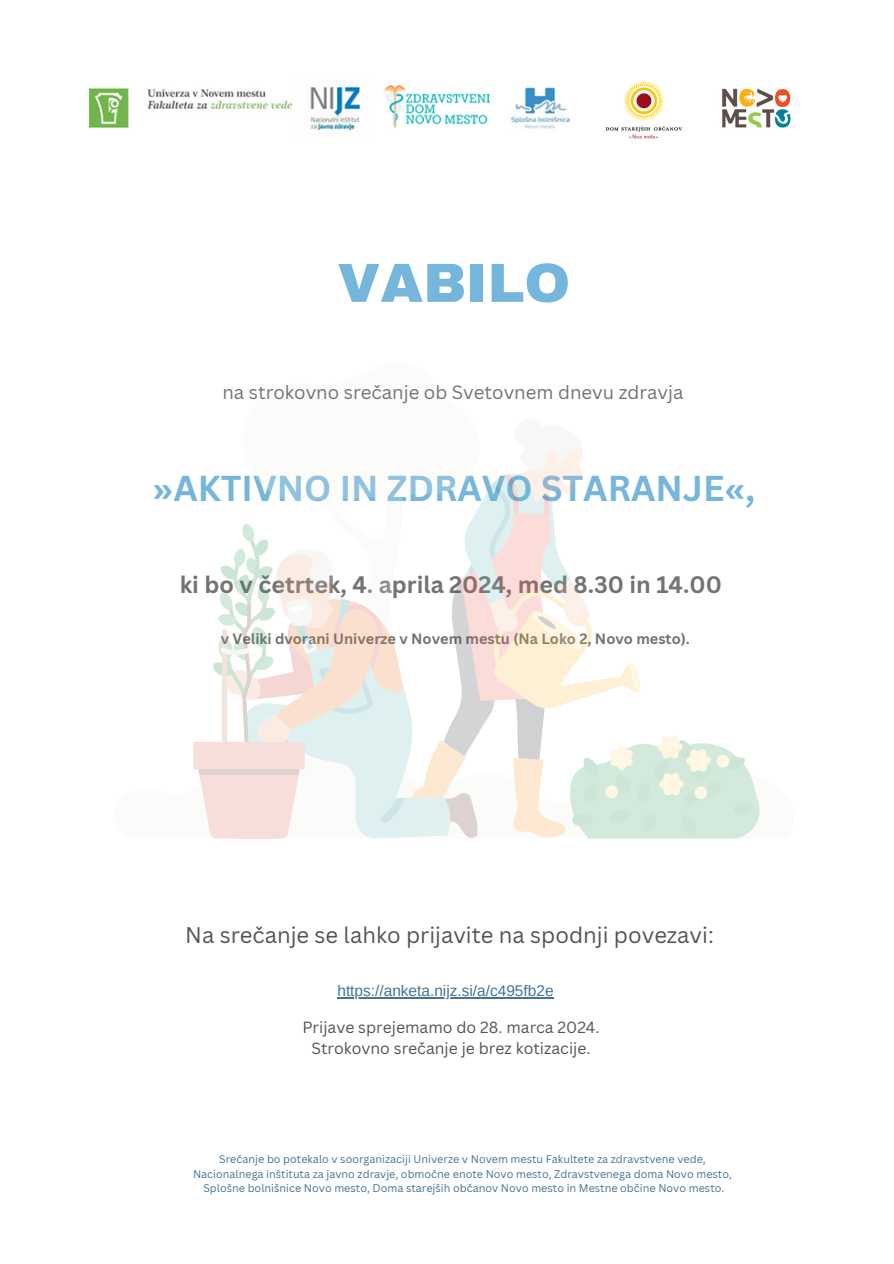
<style>
.page{position:relative;width:894px;height:1264px;background:#fff}
.page>*{position:absolute;margin:0;border:0;box-sizing:border-box;transform-origin:0 0}
.t1{font:900 55.05px "Archivo";color:#75b6dc}
.t2{font:700 34.95px "Canva Sans";color:#75b6dc}
.t3{font:700 23.25px "Canva Sans";color:#737373}
.t4{font:22.05px "Canva Sans";color:#545454}
.t5{font:18.6px "Canva Sans";color:#737373}
.t6{font:15.75px "Canva Sans";color:#545454}
.t7{font:15.45px "Arimo";color:#447396}
.t8{font:700 14.55px "Canva Sans";color:#737373}
.t9{font:10.8px "Canva Sans";color:#447396}
</style>
<div class="page">
<img style="left:89px;top:85px;width:482px;height:46px">
<img style="left:605px;top:81px;width:78px;height:58px">
<svg style="left:194px;top:448px;width:565px;height:390px"></svg>
<div style="left:605px;top:785px;width:13px;height:13px;background:#fff6e3;border-radius:50%"></div>
<svg style="left:716px;top:754px;width:13px;height:13px"></svg>
<svg style="left:694px;top:786px;width:13px;height:13px"></svg>
<img style="left:722px;top:88px;width:69px;height:40px">
<hr style="left:337px;top:997px;width:216px;height:1px;background:#447396">
<h2 class="t1" style="left:337px;top:253px;width:234px">VABILO</h2>
<h3 class="t5" style="left:222px;top:379px;width:462px">na strokovno srečanje ob Svetovnem dnevu zdravja</h3>
<p class="t2" style="left:152px;top:464px;width:604px">»AKTIVNO IN ZDRAVO STARANJE«,</p>
<h1 class="t3" style="left:180px;top:568px;width:543px">ki bo v četrtek, 4. aprila 2024, med 8.30 in 14.00</h1>
<p class="t8" style="left:221px;top:629px;width:470px">v Veliki dvorani Univerze v Novem mestu (Na Loko 2, Novo mesto).</p>
<h6 class="t4" style="left:185px;top:919px;width:530px">Na srečanje se lahko prijavite na spodnji povezavi:</h6>
<p class="t7" style="left:337px;top:981px;width:217px">https://anketa.nijz.si/a/c495fb2e</p>
<h4 class="t6" style="left:302px;top:1016px;width:299px">Prijave sprejemamo do 28. marca 2024.</h4>
<p class="t6" style="left:311px;top:1037px;width:281px">Strokovno srečanje je brez kotizacije.</p>
<p class="t9" style="left:219px;top:1151px;width:488px">Srečanje bo potekalo v soorganizaciji Univerze v Novem mestu Fakultete za zdravstvene vede,</p>
<p class="t9" style="left:193px;top:1166px;width:540px">Nacionalnega inštituta za javno zdravje, območne enote Novo mesto, Zdravstvenega doma Novo mesto,</p>
<p class="t9" style="left:203px;top:1180px;width:522px">Splošne bolnišnice Novo mesto, Doma starejših občanov Novo mesto in Mestne občine Novo mesto.</p>
</div>
